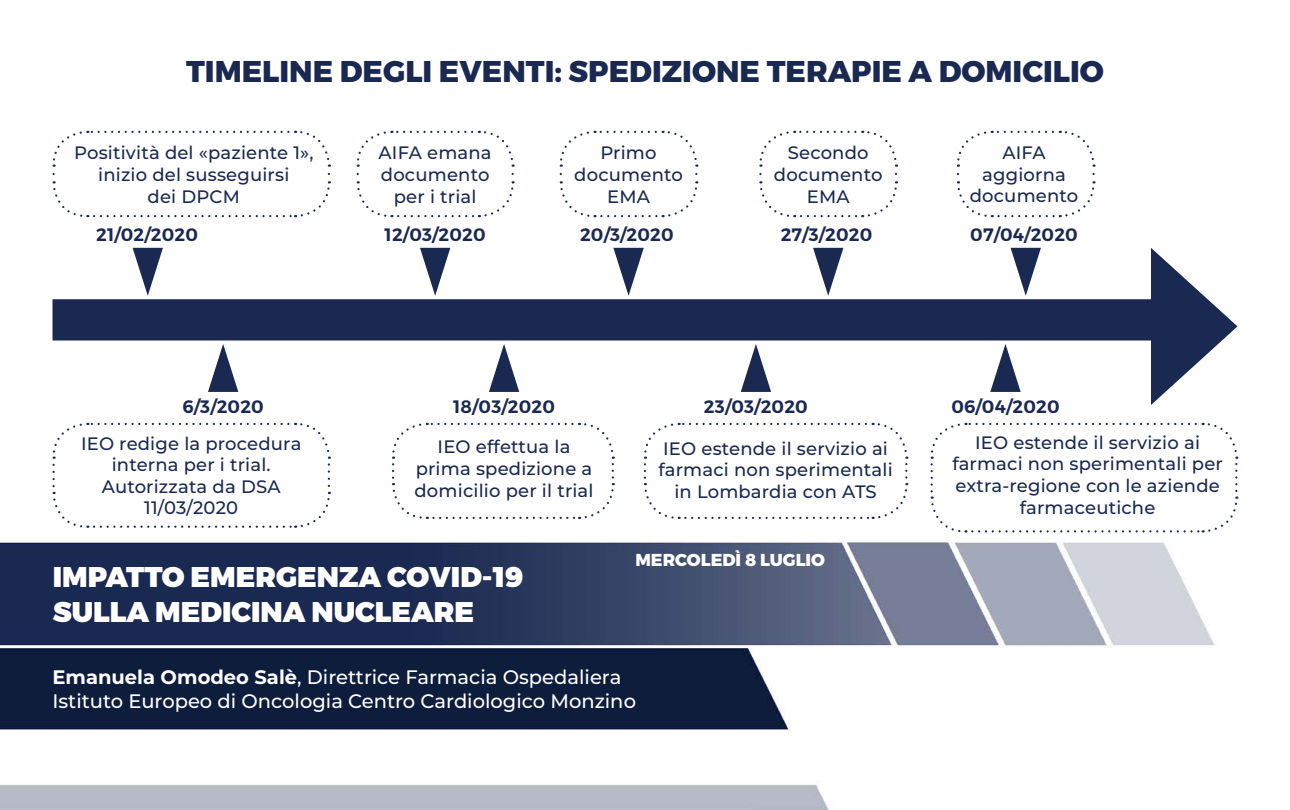
<style>
.page{position:relative;width:1290px;height:810px;background:#fff}
.page>*{position:absolute;margin:0;border:0;box-sizing:border-box;transform-origin:0 0}
.t1{font:800 30px "Montserrat";color:#1a2952}
.t2{font:900 28.5px/34.2px "Montserrat";color:#fff}
.t3{font:500 19.5px/23.4px "Montserrat";color:#fff}
.t4{font:500 18px/21.6px "Montserrat";letter-spacing:.01em;color:#1a2952;text-align:center}
.t5{font:600 18px "Montserrat";letter-spacing:.01em;color:#1a2952}
.t6{font:800 17.25px "Montserrat";color:#fff}
.s1{font-weight:700}
</style>
<div class="page">
<img style="left:0;top:130px;width:1215px;height:680px">
<div style="left:52px;top:299px;width:1110px;height:41px;background:#1a2952"></div>
<svg style="left:1151px;top:248px;width:87px;height:157px"></svg>
<svg style="left:52px;top:174px;width:36px;height:44px"></svg>
<svg style="left:94px;top:181px;width:237px;height:37px"></svg>
<svg style="left:295px;top:130px;width:36px;height:44px"></svg>
<svg style="left:51px;top:130px;width:237px;height:37px"></svg>
<svg style="left:133px;top:248px;width:30px;height:48px"></svg>
<svg style="left:52px;top:465px;width:36px;height:64px"></svg>
<svg style="left:94px;top:492px;width:237px;height:37px"></svg>
<svg style="left:295px;top:422px;width:36px;height:64px"></svg>
<svg style="left:51px;top:422px;width:237px;height:37px"></svg>
<svg style="left:208px;top:344px;width:30px;height:48px"></svg>
<svg style="left:391px;top:422px;width:224px;height:98px"></svg>
<svg style="left:489px;top:344px;width:30px;height:48px"></svg>
<svg style="left:643px;top:422px;width:266px;height:98px"></svg>
<svg style="left:741px;top:344px;width:30px;height:48px"></svg>
<svg style="left:929px;top:422px;width:310px;height:112px"></svg>
<svg style="left:990px;top:344px;width:31px;height:48px"></svg>
<svg style="left:356px;top:174px;width:36px;height:44px"></svg>
<svg style="left:398px;top:181px;width:117px;height:37px"></svg>
<svg style="left:479px;top:130px;width:36px;height:44px"></svg>
<svg style="left:355px;top:130px;width:117px;height:37px"></svg>
<svg style="left:420px;top:248px;width:30px;height:48px"></svg>
<svg style="left:559px;top:130px;width:140px;height:88px"></svg>
<svg style="left:613px;top:248px;width:31px;height:48px"></svg>
<svg style="left:759px;top:174px;width:36px;height:44px"></svg>
<svg style="left:801px;top:181px;width:97px;height:37px"></svg>
<svg style="left:862px;top:130px;width:36px;height:44px"></svg>
<svg style="left:758px;top:130px;width:97px;height:37px"></svg>
<svg style="left:813px;top:248px;width:30px;height:48px"></svg>
<svg style="left:956px;top:174px;width:37px;height:44px"></svg>
<svg style="left:999px;top:181px;width:97px;height:37px"></svg>
<svg style="left:1060px;top:130px;width:35px;height:44px"></svg>
<svg style="left:956px;top:130px;width:97px;height:37px"></svg>
<svg style="left:1011px;top:248px;width:30px;height:48px"></svg>
<h1 class="t1" style="left:186px;top:52px;width:919px">TIMELINE DEGLI EVENTI: SPEDIZIONE TERAPIE A DOMICILIO</h1>
<p class="t4" style="left:74px;top:142px;width:241px">Positività del «paziente 1», inizio del susseguirsi<br>dei DPCM</p>
<p class="t5" style="left:96px;top:224px;width:104px">21/02/2020</p>
<p class="t4" style="left:379px;top:142px;width:115px">AIFA emana documento per i trial</p>
<p class="t5" style="left:385px;top:224px;width:103px">12/03/2020</p>
<p class="t4" style="left:574px;top:142px;width:110px">Primo documento<br>EMA</p>
<p class="t5" style="left:580px;top:224px;width:95px">20/3/2020</p>
<p class="t4" style="left:774px;top:142px;width:110px">Secondo documento<br>EMA</p>
<p class="t5" style="left:781px;top:224px;width:93px">27/3/2020</p>
<p class="t4" style="left:970px;top:141px;width:110px">AIFA aggiorna documento</p>
<p class="t5" style="left:970px;top:224px;width:109px">07/04/2020</p>
<p class="t5" style="left:182px;top:396px;width:83px">6/3/2020</p>
<p class="t4" style="left:81px;top:432px;width:222px">IEO redige la procedura interna per i trial.<br>Autorizzata da DSA<br>11/03/2020</p>
<p class="t5" style="left:453px;top:396px;width:103px">18/03/2020</p>
<p class="t4" style="left:415px;top:435px;width:181px">IEO effettua la prima spedizione a domicilio per il trial</p>
<h2 class="t2" style="left:53px;top:561px;width:472px">IMPATTO EMERGENZA COVID-19<br>SULLA MEDICINA NUCLEARE</h2>
<p class="t5" style="left:704px;top:396px;width:105px">23/03/2020</p>
<p class="t4" style="left:658px;top:437px;width:236px">IEO estende il servizio ai farmaci non sperimentali in Lombardia con ATS</p>
<p class="t6" style="left:635px;top:549px;width:191px">MERCOLEDÌ 8 LUGLIO</p>
<p class="t3" style="left:52px;top:665px;width:585px"><span class="s1">Emanuela Omodeo Salè</span>, Direttrice Farmacia Ospedaliera<br>Istituto Europeo di Oncologia Centro Cardiologico Monzino</p>
<p class="t5" style="left:951px;top:396px;width:110px">06/04/2020</p>
<p class="t4" style="left:952px;top:431px;width:272px">IEO estende il servizio ai farmaci non sperimentali per extra-regione con le aziende farmaceutiche</p>
</div>
